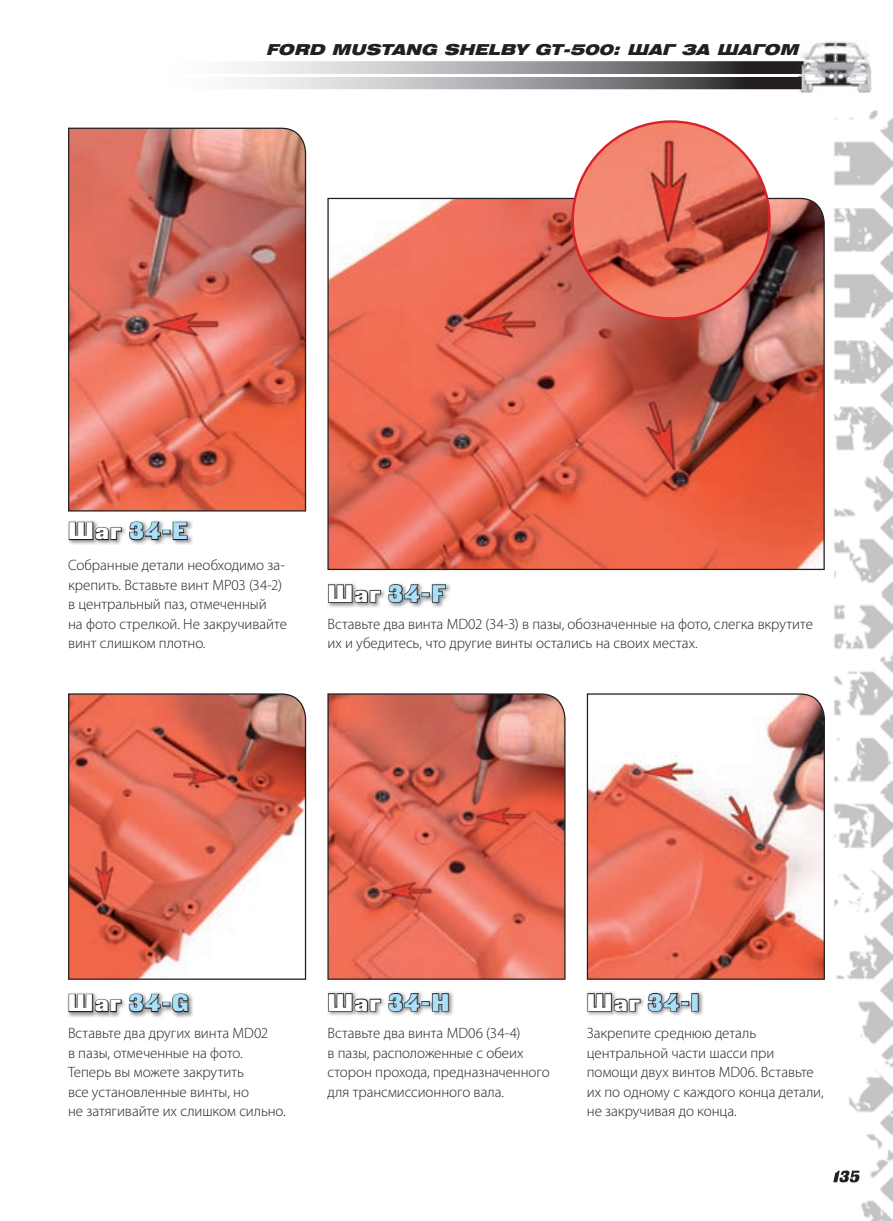
<style>
.page{position:relative;width:893px;height:1221px;background:#fff}
.page>*{position:absolute;margin:0;border:0;box-sizing:border-box;transform-origin:0 0}
.t1{font:24px "Black Grotesk C";letter-spacing:.05em;color:#aae0f9}
.t2{font:300 15px/19.5px "Myriad Pro";letter-spacing:-.005em;color:#231f20}
.t3{font:italic 15px "Helios Ext Black C";color:#231f20}
.s1{color:#fff}
</style>
<div class="page">
<img style="left:725px;top:110px;width:168px;height:1110px">
<img style="left:833px;top:1170px;width:27px;height:12px">
<img style="left:798px;top:41px;width:74px;height:53px">
<img style="left:807px;top:61px;width:44px;height:30px">
<svg style="left:241px;top:61px;width:566px;height:28px"></svg>
<img style="left:69px;top:520px;width:123px;height:24px">
<svg style="left:68px;top:520px;width:94px;height:21px"></svg>
<div style="left:162px;top:529px;width:9px;height:5px;border:2px solid #231f20"></div>
<svg style="left:172px;top:521px;width:16px;height:20px"></svg>
<img style="left:328px;top:584px;width:123px;height:23px">
<svg style="left:327px;top:583px;width:55px;height:21px"></svg>
<svg style="left:388px;top:583px;width:33px;height:21px"></svg>
<div style="left:421px;top:592px;width:9px;height:5px;border:2px solid #231f20"></div>
<svg style="left:431px;top:583px;width:16px;height:20px"></svg>
<img style="left:328px;top:991px;width:125px;height:25px">
<svg style="left:327px;top:992px;width:55px;height:20px"></svg>
<svg style="left:388px;top:992px;width:61px;height:21px"></svg>
<img style="left:68px;top:992px;width:125px;height:25px">
<svg style="left:68px;top:993px;width:54px;height:20px"></svg>
<svg style="left:128px;top:992px;width:33px;height:21px"></svg>
<div style="left:162px;top:1001px;width:8px;height:5px;border:2px solid #231f20"></div>
<svg style="left:171px;top:992px;width:18px;height:21px"></svg>
<img style="left:587px;top:991px;width:116px;height:25px">
<svg style="left:587px;top:992px;width:54px;height:20px"></svg>
<svg style="left:647px;top:992px;width:42px;height:21px"></svg>
<div style="left:691px;top:993px;width:8px;height:18px;border:2px solid #231f20"></div>
<img style="left:68px;top:128px;width:238px;height:383px">
<svg style="left:327px;top:198px;width:498px;height:372px;background:#d76653"></svg>
<svg style="left:68px;top:693px;width:238px;height:286px"></svg>
<svg style="left:327px;top:693px;width:239px;height:286px;background:#d96b59"></svg>
<svg style="left:587px;top:693px;width:238px;height:286px"></svg>
<svg style="left:571px;top:120px;width:200px;height:199px;background:#db7b6b"></svg>
<p class="t3" style="left:266px;top:40px;width:538px">FORD MUSTANG SHELBY GT-500: ШАГ ЗА ШАГОМ</p>
<h1 class="t1" style="left:68px;top:516px;width:121px"><span class="s1">Шаг</span> 34-E</h1>
<p class="t2" style="left:68px;top:555px;width:220px">Собранные детали необходимо за&shy;крепить. Вставьте винт MP03 (34-2) в центральный паз, отмеченный<br>на фото стрелкой. Не закручивайте винт слишком плотно.</p>
<h1 class="t1" style="left:327px;top:579px;width:119px"><span class="s1">Шаг</span> 34-F</h1>
<p class="t2" style="left:327px;top:613px;width:487px">Вставьте два винта MD02 (34-3) в пазы, обозначенные на фото, слегка вкрутите их и убедитесь, что другие винты остались на своих местах.</p>
<h1 class="t1" style="left:68px;top:988px;width:122px"><span class="s1">Шаг</span> 34-G</h1>
<h1 class="t1" style="left:327px;top:988px;width:123px"><span class="s1">Шаг</span> 34-H</h1>
<h1 class="t1" style="left:587px;top:988px;width:114px"><span class="s1">Шаг</span> 34-I</h1>
<p class="t2" style="left:327px;top:1023px;width:224px">Вставьте два винта MD06 (34-4)<br>в пазы, расположенные с обеих сторон прохода, предназначенного для трансмиссионного вала.</p>
<p class="t2" style="left:68px;top:1023px;width:219px">Вставьте два других винта MD02<br>в пазы, отмеченные на фото.<br>Теперь вы можете закрутить<br>все установленные винты, но<br>не затягивайте их слишком сильно.</p>
<p class="t2" style="left:587px;top:1023px;width:238px">Закрепите среднюю деталь центральной части шасси при помощи двух винтов MD06. Вставьте их по одному с каждого конца детали, не закручивая до конца.</p>
</div>
